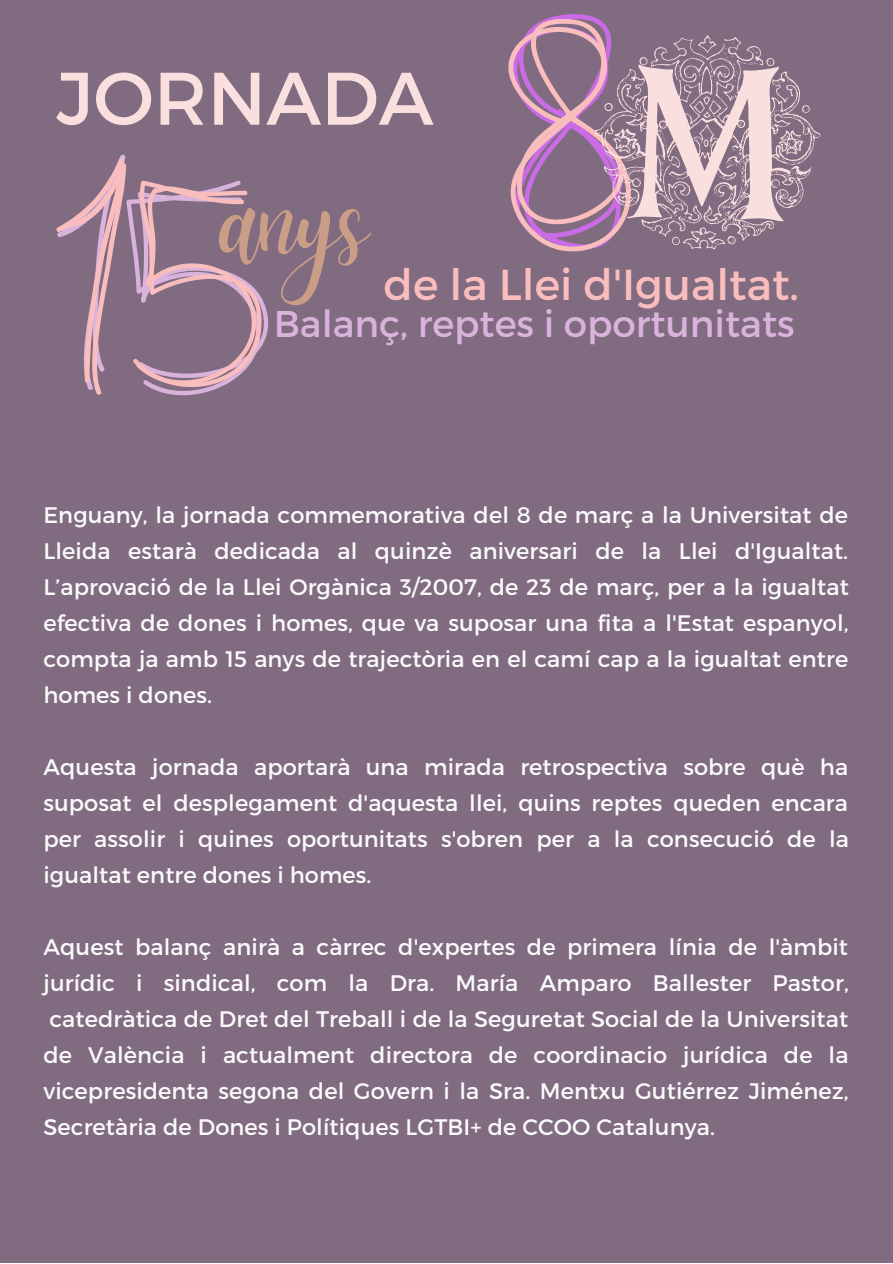
<style>
.page{position:relative;width:893px;height:1264px;background:#fff}
.page>*{position:absolute;margin:0;border:0;box-sizing:border-box;transform-origin:0 0}
.t1{font:113.25px "Daydream";color:#c99d86}
.t2{font:74.25px "Montserrat";color:#fadfdf}
.t3{font:43.2px "Montserrat";color:#fabdbd}
.t4{font:37.2px "Montserrat";color:#d9b3db}
.t5{font:22.5px/36px "Montserrat";letter-spacing:.005em;color:#fbfafb;text-align:justify}
</style>
<div class="page">
<div style="left:0;top:0;width:892px;height:1262px;background:#806b80"></div>
<svg style="left:508px;top:14px;width:103px;height:237px"></svg>
<svg style="left:594px;top:35px;width:226px;height:214px"></svg>
<svg style="left:56px;top:154px;width:212px;height:241px"></svg>
<h2 class="t2" style="left:56px;top:50px;width:378px">JORNADA</h2>
<h1 class="t1" style="left:220px;top:154px;width:151px">anys</h1>
<h3 class="t3" style="left:383px;top:256px;width:417px">de la Llei d'Igualtat.</h3>
<h3 class="t4" style="left:274px;top:299px;width:522px">Balanç, reptes i oportunitats</h3>
<p class="t5" style="left:43px;top:495px;width:806px">Enguany, la jornada commemorativa del 8 de març a la Universitat de Lleida estarà dedicada al quinzè aniversari de la Llei d'Igualtat.<br>L’aprovació de la Llei Orgànica 3/2007, de 23 de març, per a la igualtat efectiva de dones i homes, que va suposar una fita a l'Estat espanyol, compta ja amb 15 anys de trajectòria en el camí cap a la igualtat entre homes i dones.</p>
<p class="t5" style="left:43px;top:747px;width:807px">Aquesta jornada aportarà una mirada retrospectiva sobre què ha suposat el desplegament d'aquesta llei, quins reptes queden encara per assolir i quines oportunitats s'obren per a la consecució de la igualtat entre dones i homes.</p>
<p class="t5" style="left:43px;top:927px;width:806px">Aquest balanç anirà a càrrec d'expertes de primera línia de l'àmbit jurídic i sindical, com la Dra. María Amparo Ballester Pastor, catedràtica de Dret del Treball i de la Seguretat Social de la Universitat de València i actualment directora de coordinacio jurídica de la vicepresidenta segona del Govern i la Sra. Mentxu Gutiérrez Jiménez, Secretària de Dones i Polítiques LGTBI+ de CCOO Catalunya.</p>
</div>
